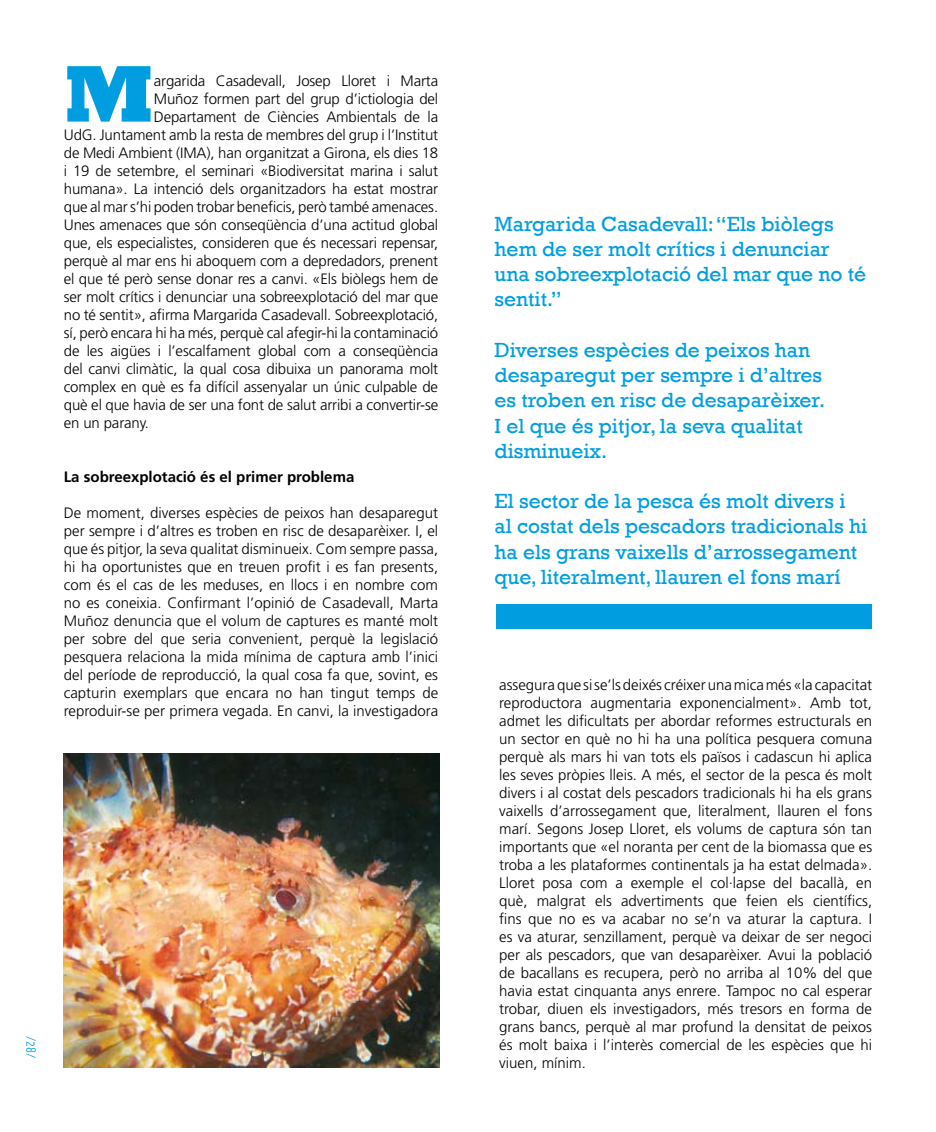
<style>
.page{position:relative;width:936px;height:1132px;background:#fff}
.page>*{position:absolute;margin:0;border:0;box-sizing:border-box;transform-origin:0 0}
.t1{font:800 81.6px "Rockwell";color:#009ee0}
.t2{font:21px/25.2px "Rockwell";color:#009ee0}
.t3{font:300 15px/18px "Frutiger LT";letter-spacing:-.01em;color:#000;text-align:justify}
.t4{font:700 15px "Frutiger LT";color:#000}
.t5{font:13.5px "Solex";color:#009ee0}
</style>
<div class="page">
<div style="left:496px;top:604px;width:376px;height:25px;background:#009ee0"></div>
<img style="left:64px;top:753px;width:375px;height:313px">
<h1 class="t1" style="left:64px;top:47px;width:92px">M</h1>
<p class="t3" style="left:154px;top:72px;width:286px">argarida Casadevall, Josep Lloret i Marta</p>
<p class="t3" style="left:154px;top:90px;width:286px">Muñoz formen part del grup d’ictiologia del</p>
<p class="t3" style="left:154px;top:108px;width:286px">Departament de Ciències Ambientals de la</p>
<p class="t3" style="left:64px;top:126px;width:376px">UdG. Juntament amb la resta de membres del grup i l’Institut</p>
<p class="t3" style="left:64px;top:144px;width:376px">de Medi Ambient (IMA), han organitzat a Girona, els dies 18</p>
<p class="t3" style="left:64px;top:162px;width:376px">i 19 de setembre, el seminari «Biodiversitat marina i salut</p>
<p class="t3" style="left:64px;top:180px;width:376px">humana». La intenció dels organitzadors ha estat mostrar</p>
<p class="t3" style="left:64px;top:198px;width:376px">que al mar s’hi poden trobar beneficis, però també amenaces.</p>
<p class="t3" style="left:64px;top:216px;width:376px">Unes amenaces que són conseqüència d’una actitud global</p>
<p class="t3" style="left:64px;top:234px;width:376px">que, els especialistes, consideren que és necessari repensar,</p>
<p class="t3" style="left:64px;top:252px;width:376px">perquè al mar ens hi aboquem com a depredadors, prenent</p>
<p class="t3" style="left:64px;top:270px;width:376px">el que té però sense donar res a canvi. «Els biòlegs hem de</p>
<p class="t3" style="left:64px;top:288px;width:376px">ser molt crítics i denunciar una sobreexplotació del mar que</p>
<p class="t3" style="left:64px;top:306px;width:376px">no té sentit», afirma Margarida Casadevall. Sobreexplotació,</p>
<p class="t3" style="left:64px;top:324px;width:376px">sí, però encara hi ha més, perquè cal afegir-hi la contaminació</p>
<p class="t3" style="left:64px;top:342px;width:376px">de les aigües i l’escalfament global com a conseqüència</p>
<p class="t3" style="left:64px;top:360px;width:376px">del canvi climàtic, la qual cosa dibuixa un panorama molt</p>
<p class="t3" style="left:64px;top:378px;width:376px">complex en què es fa difícil assenyalar un únic culpable de</p>
<p class="t3" style="left:64px;top:396px;width:376px">què el que havia de ser una font de salut arribi a convertir-se</p>
<p class="t3" style="left:64px;top:414px;width:87px">en un parany.</p>
<p class="t4" style="left:64px;top:467px;width:292px">La sobreexplotació és el primer problema</p>
<p class="t3" style="left:64px;top:504px;width:376px">De moment, diverses espècies de peixos han desaparegut per sempre i d’altres es troben en risc de desaparèixer. I, el que és pitjor, la seva qualitat disminueix. Com sempre passa, hi ha oportunistes que en treuen profit i es fan presents, com és el cas de les meduses, en llocs i en nombre com no es coneixia. Confirmant l’opinió de Casadevall, Marta Muñoz denuncia que el volum de captures es manté molt per sobre del que seria convenient, perquè la legislació pesquera relaciona la mida mínima de captura amb l’inici del període de reproducció, la qual cosa fa que, sovint, es capturin exemplars que encara no han tingut temps de reproduir-se per primera vegada. En canvi, la investigadora</p>
<p class="t5" style="left:40px;top:1035px;width:24px;rotate:90deg">/28/</p>
<h2 class="t2" style="left:494px;top:211px;width:373px">Margarida Casadevall: “Els biòlegs hem de ser molt crítics i denunciar una sobreexplotació del mar que no té sentit.”</h2>
<h2 class="t2" style="left:494px;top:337px;width:332px">Diverses espècies de peixos han desaparegut per sempre i d’altres es troben en risc de desaparèixer.<br>I el que és pitjor, la seva qualitat disminueix.</h2>
<h2 class="t2" style="left:494px;top:488px;width:374px">El sector de la pesca és molt divers i al costat dels pescadors tradicionals hi ha els grans vaixells d’arrossegament que, literalment, llauren el fons marí</h2>
<p class="t3" style="left:499px;top:675px;width:374px">assegura que si se’ls deixés créixer una mica més «la capacitat reproductora augmentaria exponencialment». Amb tot, admet les dificultats per abordar reformes estructurals en un sector en què no hi ha una política pesquera comuna perquè als mars hi van tots els països i cadascun hi aplica les seves pròpies lleis. A més, el sector de la pesca és molt divers i al costat dels pescadors tradicionals hi ha els grans vaixells d’arrossegament que, literalment, llauren el fons marí. Segons Josep Lloret, els volums de captura són tan importants que «el noranta per cent de la biomassa que es troba a les plataformes continentals ja ha estat delmada».<br>Lloret posa com a exemple el col·lapse del bacallà, en què, malgrat els advertiments que feien els científics, fins que no es va acabar no se’n va aturar la captura. I es va aturar, senzillament, perquè va deixar de ser negoci per als pescadors, que van desaparèixer. Avui la població de bacallans es recupera, però no arriba al 10% del que havia estat cinquanta anys enrere. Tampoc no cal esperar trobar, diuen els investigadors, més tresors en forma de grans bancs, perquè al mar profund la densitat de peixos és molt baixa i l’interès comercial de les espècies que hi viuen, mínim.</p>
</div>
